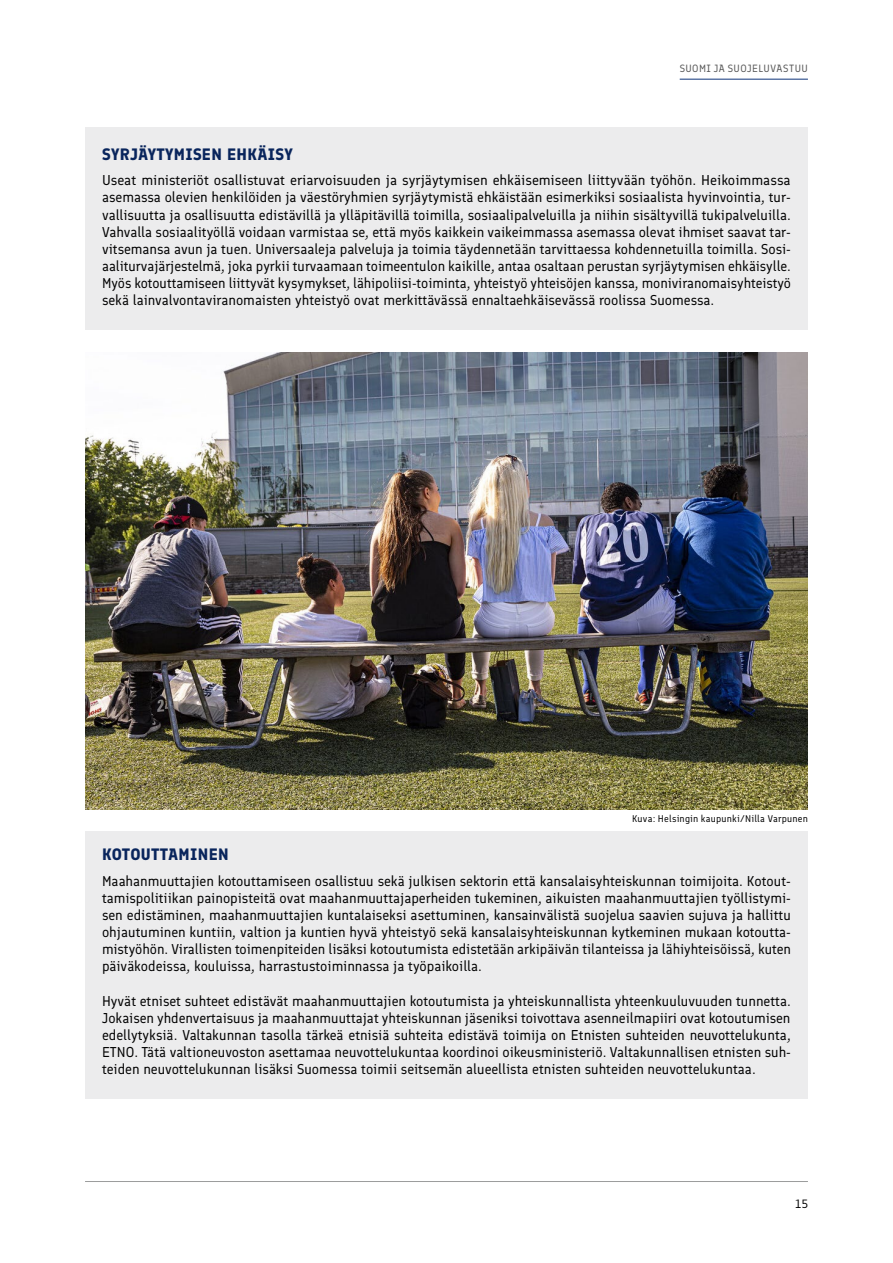
<style>
.page{position:relative;width:893px;height:1263px;background:#fff}
.page>*{position:absolute;margin:0;border:0;box-sizing:border-box;transform-origin:0 0}
.Otsikko{font:700 16.5px "Finlandica";letter-spacing:.02em;color:#09255c}
.Teksti{font:14.25px/17.1px "Finlandica";color:#000;text-align:justify}
.t1{font:12px "Finlandica";color:#000}
.t2{font:10.5px "Finlandica";letter-spacing:.04em;color:#565656}
.Kuvalähde_6_5pt{font:9.75px "Finlandica";letter-spacing:.02em;color:#000}
</style>
<div class="page">
<hr style="left:680px;top:79px;width:128px;height:1px;background:#0e347a">
<hr style="left:85px;top:1181px;width:723px;height:1px;background:#9c9d9d">
<div style="left:85px;top:128px;width:723px;height:33px;background:#ececed"></div>
<div style="left:85px;top:158px;width:723px;height:172px;background:#ececed"></div>
<div style="left:85px;top:831px;width:723px;height:50px;background:#ececed"></div>
<div style="left:85px;top:858px;width:723px;height:138px;background:#ececed"></div>
<div style="left:85px;top:978px;width:723px;height:121px;background:#ececed"></div>
<img style="left:86px;top:353px;width:721px;height:456px">
<p class="t2" style="left:680px;top:61px;width:130px">SUOMI JA SUOJELUVASTUU</p>
<p class="Otsikko" style="left:102px;top:144px;width:192px">SYRJÄYTYMISEN EHKÄISY</p>
<p class="Teksti" style="left:102px;top:172px;width:690px">Useat ministeriöt osallistuvat eriarvoisuuden ja syrjäytymisen ehkäisemiseen liittyvään työhön. Heikoimmassa asemassa olevien henkilöiden ja väestöryhmien syrjäytymistä ehkäistään esimerkiksi sosiaalista hyvinvointia, tur&shy;vallisuutta ja osallisuutta edistävillä ja ylläpitävillä toimilla, sosiaalipalveluilla ja niihin sisältyvillä tukipalveluilla.<br>Vahvalla sosiaalityöllä voidaan varmistaa se, että myös kaikkein vaikeimmassa asemassa olevat ihmiset saavat tar&shy;vitsemansa avun ja tuen. Universaaleja palveluja ja toimia täydennetään tarvittaessa kohdennetuilla toimilla. Sosi&shy;aaliturvajärjestelmä, joka pyrkii turvaamaan toimeentulon kaikille, antaa osaltaan perustan syrjäytymisen ehkäisylle.<br>Myös kotouttamiseen liittyvät kysymykset, lähipoliisi-toiminta, yhteistyö yhteisöjen kanssa, moniviranomaisyhteistyö sekä lainvalvontaviranomaisten yhteistyö ovat merkittävässä ennaltaehkäisevässä roolissa Suomessa.</p>
<p class="Kuvalähde_6_5pt" style="left:632px;top:812px;width:177px">Kuva: Helsingin kaupunki/Nilla Varpunen</p>
<p class="Otsikko" style="left:102px;top:844px;width:128px">KOTOUTTAMINEN</p>
<p class="Teksti" style="left:102px;top:872px;width:691px">Maahanmuuttajien kotouttamiseen osallistuu sekä julkisen sektorin että kansalaisyhteiskunnan toimijoita. Kotout&shy;tamispolitiikan painopisteitä ovat maahanmuuttajaperheiden tukeminen, aikuisten maahanmuuttajien työllistymi&shy;sen edistäminen, maahanmuuttajien kuntalaiseksi asettuminen, kansainvälistä suojelua saavien sujuva ja hallittu ohjautuminen kuntiin, valtion ja kuntien hyvä yhteistyö sekä kansalaisyhteiskunnan kytkeminen mukaan kotoutta&shy;mistyöhön. Virallisten toimenpiteiden lisäksi kotoutumista edistetään arkipäivän tilanteissa ja lähiyhteisöissä, kuten päiväkodeissa, kouluissa, harrastustoiminnassa ja työpaikoilla.</p>
<p class="Teksti" style="left:102px;top:992px;width:690px">Hyvät etniset suhteet edistävät maahanmuuttajien kotoutumista ja yhteiskunnallista yhteenkuuluvuuden tunnetta.<br>Jokaisen yhdenvertaisuus ja maahanmuuttajat yhteiskunnan jäseniksi toivottava asenneilmapiiri ovat kotoutumisen edellytyksiä. Valtakunnan tasolla tärkeä etnisiä suhteita edistävä toimija on Etnisten suhteiden neuvottelukunta, ETNO. Tätä valtioneuvoston asettamaa neuvottelukuntaa koordinoi oikeusministeriö. Valtakunnallisen etnisten suh&shy;teiden neuvottelukunnan lisäksi Suomessa toimii seitsemän alueellista etnisten suhteiden neuvottelukuntaa.</p>
<p class="t1" style="left:796px;top:1196px;width:14px">15</p>
</div>
